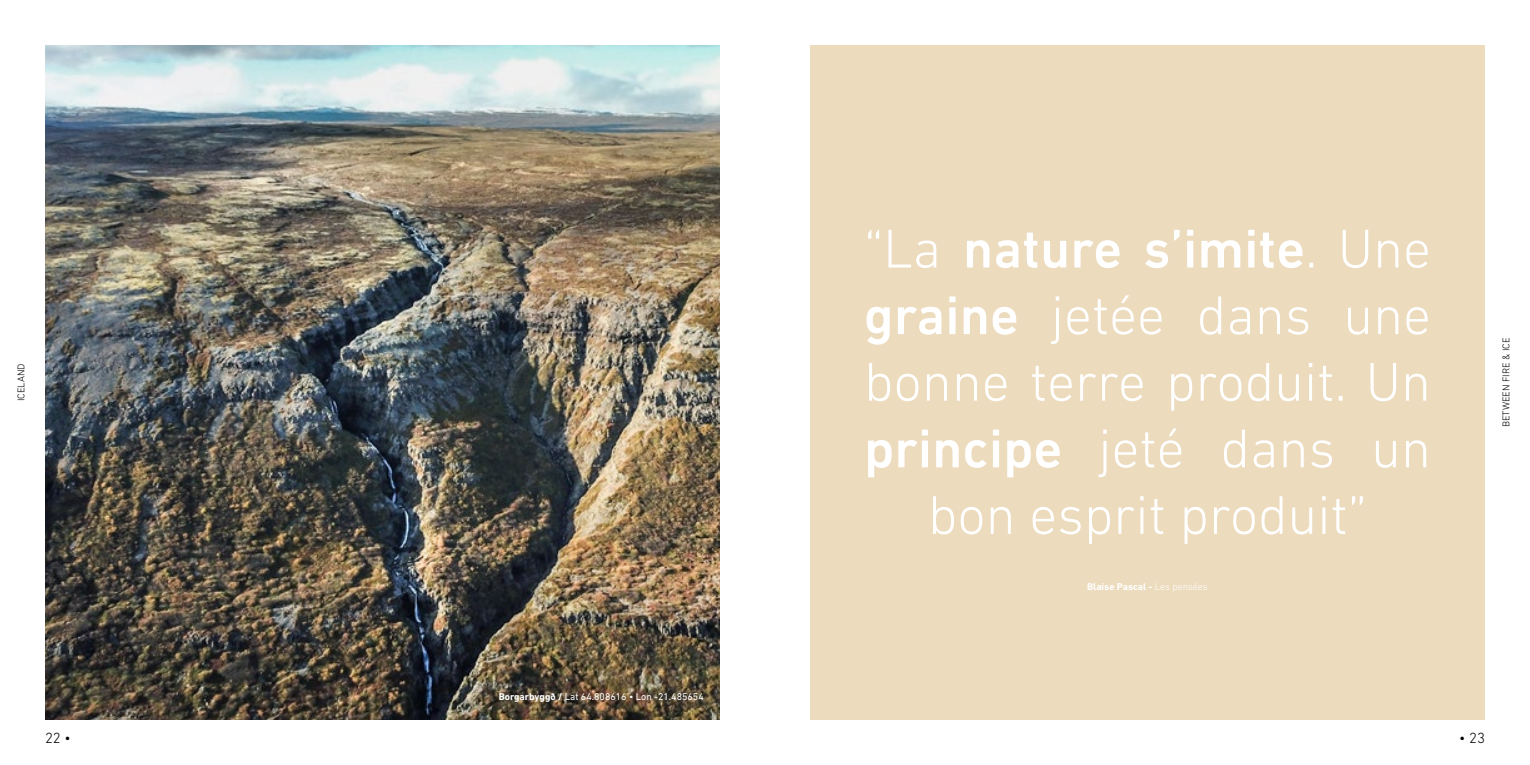
<style>
.page{position:relative;width:1530px;height:765px;background:#fff}
.page>*{position:absolute;margin:0;border:0;box-sizing:border-box;transform-origin:0 0}
.t1{font:300 55.5px/66.6px "DIN Next LT Pro";color:#fff;text-align:center}
.t2{font:300 15px "DIN Next LT Pro";color:#000}
.t3{font:10px "DIN Next LT Pro";color:#fff}
.t4{font:700 10px "DIN Next LT Pro";color:#fff}
.t5{font:300 10px "DIN Next LT Pro";color:#000}
.s1{font-weight:700}
.s2{font-weight:500}
.s3{font-weight:300}
</style>
<div class="page">
<div style="left:810px;top:45px;width:675px;height:675px;background:#ecdbbd"></div>
<img style="left:45px;top:45px;width:675px;height:675px">
<p class="t5" style="left:15px;top:401px;width:39px;rotate:-90deg">ICELAND</p>
<p class="t2" style="left:45px;top:729px;width:27px">22 •</p>
<p class="t3" style="left:499px;top:690px;width:207px"><span class="s1">Borgarbyggð /</span> Lat 64.808616 • Lon -21.485654</p>
<p class="t1" style="left:864px;top:215px;width:568px">“La <span class="s2">nature s’imite</span>. Une <span class="s2">graine</span> jetée dans une bonne terre produit. Un <span class="s2">principe</span> jeté dans un bon esprit produit”</p>
<p class="t4" style="left:1087px;top:580px;width:122px">Blaise Pascal - <span class="s3">Les pensées</span></p>
<p class="t5" style="left:1500px;top:427px;width:91px;rotate:-90deg">BETWEEN FIRE &amp; ICE</p>
<p class="t2" style="left:1459px;top:729px;width:27px">• 23</p>
</div>
